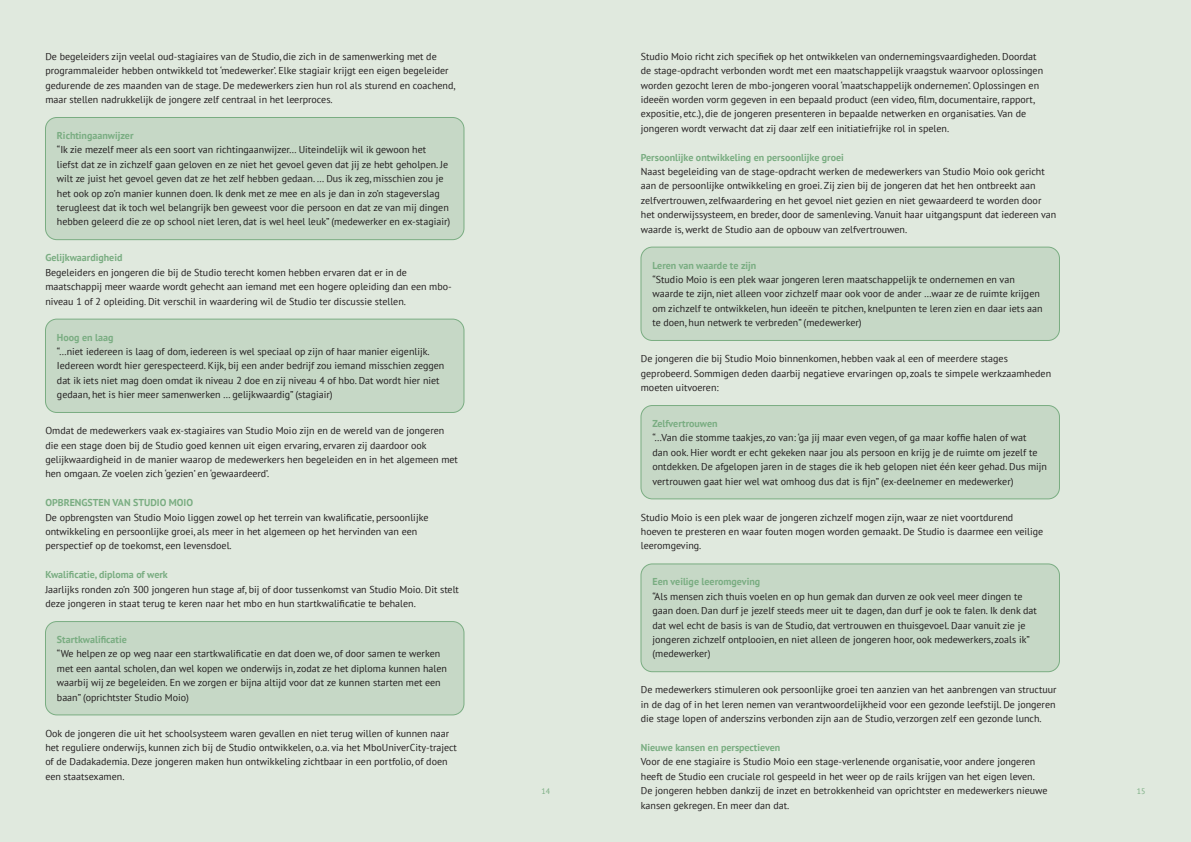
<style>
.page{position:relative;width:1191px;height:842px;background:#fff}
.page>*{position:absolute;margin:0;border:0;box-sizing:border-box;transform-origin:0 0}
.Standaard_tekst{font:10px/14.4px "PT Sans";color:#231f20}
.Alineastijl_1{font:700 10px "PT Sans";color:#7aad82}
.t1{font:8px "PT Sans";color:#7aad82}
</style>
<div class="page">
<div style="left:0;top:0;width:595px;height:842px;background:#e0e9de"></div>
<div style="left:595px;top:0;width:596px;height:842px;background:#e0e9de"></div>
<div style="left:45px;top:117px;width:419px;height:123px;background:#c6d8c6;border-radius:11px"></div>
<div style="left:45px;top:117px;width:419px;height:123px;border:1px solid #7aad82;border-radius:11px"></div>
<div style="left:45px;top:319px;width:419px;height:93px;background:#c6d8c6;border-radius:11px"></div>
<div style="left:45px;top:319px;width:419px;height:94px;border:1px solid #7aad82;border-radius:11px"></div>
<div style="left:45px;top:621px;width:419px;height:94px;background:#c6d8c6;border-radius:11px"></div>
<div style="left:45px;top:621px;width:419px;height:94px;border:1px solid #7aad82;border-radius:11px"></div>
<div style="left:641px;top:247px;width:418px;height:93px;background:#c6d8c6;border-radius:11px"></div>
<div style="left:641px;top:247px;width:418px;height:94px;border:1px solid #7aad82;border-radius:11px"></div>
<div style="left:641px;top:405px;width:418px;height:94px;background:#c6d8c6;border-radius:11px"></div>
<div style="left:641px;top:405px;width:418px;height:94px;border:1px solid #7aad82;border-radius:11px"></div>
<div style="left:641px;top:564px;width:418px;height:108px;background:#c6d8c6;border-radius:11px"></div>
<div style="left:641px;top:564px;width:418px;height:108px;border:1px solid #7aad82;border-radius:11px"></div>
<p class="Standaard_tekst" style="left:45px;top:49px;width:411px">De begeleiders zijn veelal oud-stagiaires van de Studio, die zich in de samenwerking met de programmaleider hebben ontwikkeld tot ‘medewerker’. Elke stagiair krijgt een eigen begeleider gedurende de zes maanden van de stage. De medewerkers zien hun rol als sturend en coachend, maar stellen nadrukkelijk de jongere zelf centraal in het leerproces.</p>
<p class="Alineastijl_1" style="left:57px;top:129px;width:78px">Richtingaanwijzer</p>
<p class="Standaard_tekst" style="left:57px;top:142px;width:395px">“Ik zie mezelf meer als een soort van richtingaanwijzer… Uiteindelijk wil ik gewoon het<br>liefst dat ze in zichzelf gaan geloven en ze niet het gevoel geven dat jij ze hebt geholpen. Je wilt ze juist het gevoel geven dat ze het zelf hebben gedaan. … Dus ik zeg, misschien zou je het ook op zo’n manier kunnen doen. Ik denk met ze mee en als je dan in zo’n stageverslag terugleest dat ik toch wel belangrijk ben geweest voor die persoon en dat ze van mij dingen hebben geleerd die ze op school niet leren, dat is wel heel leuk” (medewerker en ex-stagiair)</p>
<p class="Alineastijl_1" style="left:45px;top:251px;width:79px">Gelijkwaardigheid</p>
<p class="Standaard_tekst" style="left:45px;top:265px;width:408px">Begeleiders en jongeren die bij de Studio terecht komen hebben ervaren dat er in de maatschappij meer waarde wordt gehecht aan iemand met een hogere opleiding dan een mbo&shy;niveau 1 of 2 opleiding. Dit verschil in waardering wil de Studio ter discussie stellen.</p>
<p class="Alineastijl_1" style="left:57px;top:330px;width:58px">Hoog en laag</p>
<p class="Standaard_tekst" style="left:57px;top:344px;width:389px">“…niet iedereen is laag of dom, iedereen is wel speciaal op zijn of haar manier eigenlijk.<br>Iedereen wordt hier gerespecteerd. Kijk, bij een ander bedrijf zou iemand misschien zeggen dat ik iets niet mag doen omdat ik niveau 2 doe en zij niveau 4 of hbo. Dat wordt hier niet gedaan, het is hier meer samenwerken … gelijkwaardig” (stagiair)</p>
<p class="Standaard_tekst" style="left:45px;top:423px;width:414px">Omdat de medewerkers vaak ex-stagiaires van Studio Moio zijn en de wereld van de jongeren die een stage doen bij de Studio goed kennen uit eigen ervaring, ervaren zij daardoor ook gelijkwaardigheid in de manier waarop de medewerkers hen begeleiden en in het algemeen met hen omgaan. Ze voelen zich ‘gezien’ en ‘gewaardeerd’.</p>
<p class="Alineastijl_1" style="left:45px;top:496px;width:149px">OPBRENGSTEN VAN STUDIO MOIO</p>
<p class="Standaard_tekst" style="left:45px;top:510px;width:384px">De opbrengsten van Studio Moio liggen zowel op het terrein van kwalificatie, persoonlijke ontwikkeling en persoonlijke groei, als meer in het algemeen op het hervinden van een perspectief op de toekomst, een levensdoel.</p>
<p class="Alineastijl_1" style="left:45px;top:568px;width:124px">Kwalificatie, diploma of werk</p>
<p class="Standaard_tekst" style="left:45px;top:582px;width:415px">Jaarlijks ronden zo’n 300 jongeren hun stage af, bij of door tussenkomst van Studio Moio. Dit stelt deze jongeren in staat terug te keren naar het mbo en hun startkwalificatie te behalen.</p>
<p class="Alineastijl_1" style="left:57px;top:633px;width:71px">Startkwalificatie</p>
<p class="Standaard_tekst" style="left:57px;top:646px;width:391px">“We helpen ze op weg naar een startkwalificatie en dat doen we, of door samen te werken met een aantal scholen, dan wel kopen we onderwijs in, zodat ze het diploma kunnen halen waarbij wij ze begeleiden. En we zorgen er bijna altijd voor dat ze kunnen starten met een baan” (oprichtster Studio Moio)</p>
<p class="Standaard_tekst" style="left:45px;top:726px;width:413px">Ook de jongeren die uit het schoolsysteem waren gevallen en niet terug willen of kunnen naar het reguliere onderwijs, kunnen zich bij de Studio ontwikkelen, o.a. via het MboUniverCity-traject of de Dadakademia. Deze jongeren maken hun ontwikkeling zichtbaar in een portfolio, of doen een staatsexamen.</p>
<p class="Standaard_tekst" style="left:641px;top:49px;width:404px">Studio Moio richt zich specifiek op het ontwikkelen van ondernemingsvaardigheden. Doordat de stage-opdracht verbonden wordt met een maatschappelijk vraagstuk waarvoor oplossingen worden gezocht leren de mbo-jongeren vooral ‘maatschappelijk ondernemen’. Oplossingen en ideeën worden vorm gegeven in een bepaald product (een video, film, documentaire, rapport, expositie, etc.), die de jongeren presenteren in bepaalde netwerken en organisaties. Van de jongeren wordt verwacht dat zij daar zelf een initiatiefrijke rol in spelen.</p>
<p class="Alineastijl_1" style="left:641px;top:150px;width:205px">Persoonlijke ontwikkeling en persoonlijke groei</p>
<p class="Standaard_tekst" style="left:641px;top:164px;width:417px">Naast begeleiding van de stage-opdracht werken de medewerkers van Studio Moio ook gericht aan de persoonlijke ontwikkeling en groei. Zij zien bij de jongeren dat het hen ontbreekt aan zelfvertrouwen, zelfwaardering en het gevoel niet gezien en niet gewaardeerd te worden door het onderwijssysteem, en breder, door de samenleving. Vanuit haar uitgangspunt dat iedereen van waarde is, werkt de Studio aan de opbouw van zelfvertrouwen.</p>
<p class="Alineastijl_1" style="left:652px;top:258px;width:105px">Leren van waarde te zijn</p>
<p class="Standaard_tekst" style="left:652px;top:272px;width:392px">“Studio Moio is een plek waar jongeren leren maatschappelijk te ondernemen en van waarde te zijn, niet alleen voor zichzelf maar ook voor de ander …waar ze de ruimte krijgen om zichzelf te ontwikkelen, hun ideeën te pitchen, knelpunten te leren zien en daar iets aan te doen, hun netwerk te verbreden” (medewerker)</p>
<p class="Standaard_tekst" style="left:641px;top:351px;width:412px">De jongeren die bij Studio Moio binnenkomen, hebben vaak al een of meerdere stages geprobeerd. Sommigen deden daarbij negatieve ervaringen op, zoals te simpele werkzaamheden moeten uitvoeren:</p>
<p class="Alineastijl_1" style="left:652px;top:417px;width:67px">Zelfvertrouwen</p>
<p class="Standaard_tekst" style="left:652px;top:430px;width:396px">“…Van die stomme taakjes, zo van: ‘ga jij maar even vegen, of ga maar koffie halen of wat<br>dan ook. Hier wordt er echt gekeken naar jou als persoon en krijg je de ruimte om jezelf te ontdekken. De afgelopen jaren in de stages die ik heb gelopen niet één keer gehad. Dus mijn vertrouwen gaat hier wel wat omhoog dus dat is fijn” (ex-deelnemer en medewerker)</p>
<p class="Standaard_tekst" style="left:641px;top:510px;width:404px">Studio Moio is een plek waar de jongeren zichzelf mogen zijn, waar ze niet voortdurend hoeven te presteren en waar fouten mogen worden gemaakt. De Studio is daarmee een veilige leeromgeving.</p>
<p class="Alineastijl_1" style="left:652px;top:575px;width:109px">Een veilige leeromgeving</p>
<p class="Standaard_tekst" style="left:652px;top:589px;width:386px">“Als mensen zich thuis voelen en op hun gemak dan durven ze ook veel meer dingen te gaan doen. Dan durf je jezelf steeds meer uit te dagen, dan durf je ook te falen. Ik denk dat dat wel echt de basis is van de Studio, dat vertrouwen en thuisgevoel. Daar vanuit zie je jongeren zichzelf ontplooien, en niet alleen de jongeren hoor, ook medewerkers, zoals ik” (medewerker)</p>
<p class="Standaard_tekst" style="left:641px;top:682px;width:417px;text-align:justify">De medewerkers stimuleren ook persoonlijke groei ten aanzien van het aanbrengen van structuur in de dag of in het leren nemen van verantwoordelijkheid voor een gezonde leefstijl. De jongeren die stage lopen of anderszins verbonden zijn aan de Studio, verzorgen zelf een gezonde lunch.</p>
<p class="Alineastijl_1" style="left:641px;top:741px;width:141px">Nieuwe kansen en perspectieven</p>
<p class="Standaard_tekst" style="left:641px;top:754px;width:408px">Voor de ene stagiaire is Studio Moio een stage-verlenende organisatie, voor andere jongeren heeft de Studio een cruciale rol gespeeld in het weer op de rails krijgen van het eigen leven.<br>De jongeren hebben dankzij de inzet en betrokkenheid van oprichtster en medewerkers nieuwe kansen gekregen. En meer dan dat.</p>
<p class="t1" style="left:541px;top:786px;width:10px">14</p>
<p class="t1" style="left:1136px;top:786px;width:10px">15</p>
</div>
